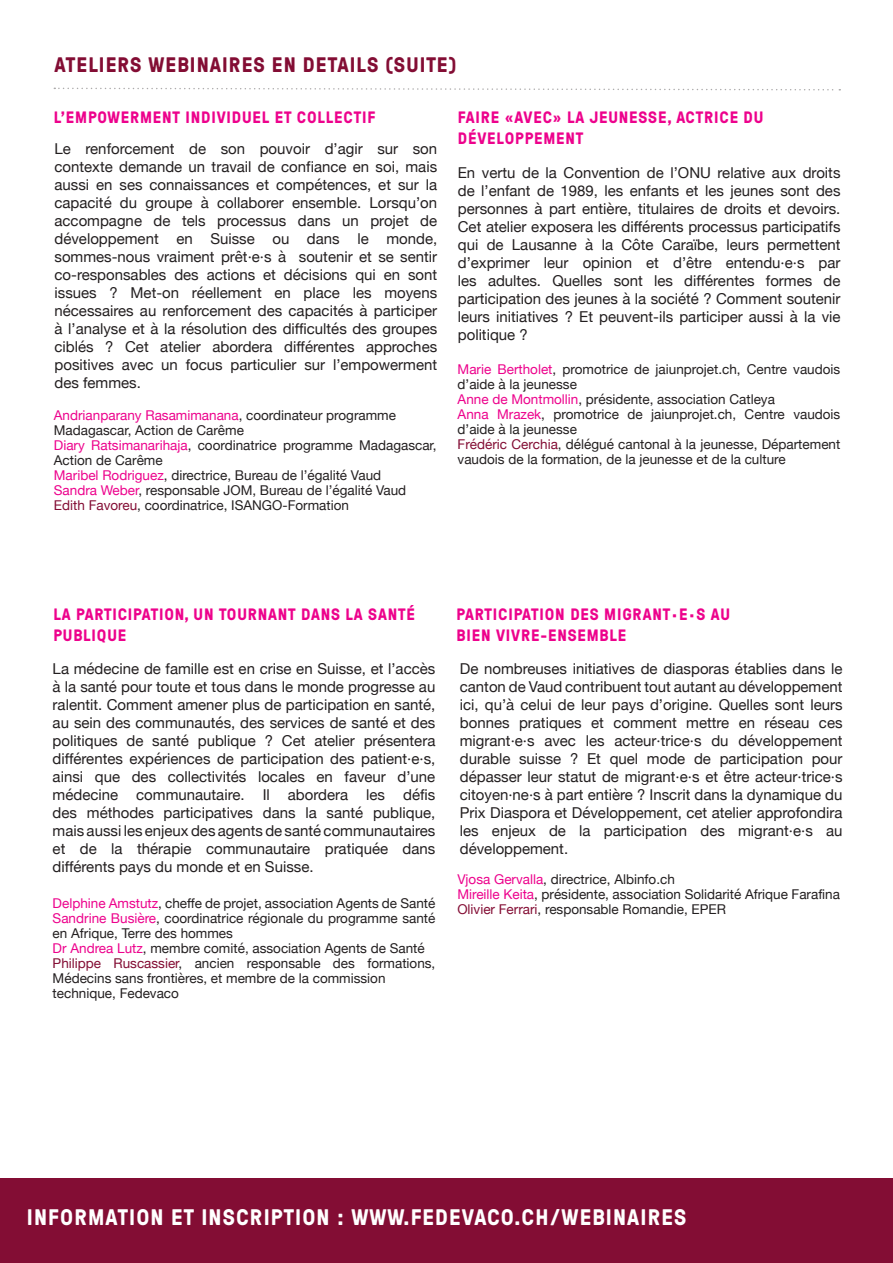
<style>
.page{position:relative;width:893px;height:1263px;background:#fff}
.page>*{position:absolute;margin:0;border:0;box-sizing:border-box;transform-origin:0 0}
.t1{font:700 22.5px "GT Pressura";letter-spacing:.05em;color:#fff}
.t2{font:700 21px "GT Pressura";letter-spacing:.05em;color:#830d34}
.t3{font:700 16.5px/21px "GT Pressura";letter-spacing:.05em;color:#ed028c}
.t4{font:15px/18px "Helvetica Neue";color:#231f20;text-align:justify}
.t5{font:13.5px/15px "Helvetica Neue";color:#231f20}
.t6{font:13.5px "Helvetica Neue";color:#ed028c}
.s1{color:#ed028c}
.s2{color:#830d34}
.s3{color:#231f20}
</style>
<div class="page">
<div style="left:0;top:1178px;width:893px;height:84px;background:#830d34"></div>
<svg style="left:54px;top:87px;width:786px;height:4px"></svg>
<p class="t2" style="left:54px;top:50px;width:403px">ATELIERS WEBINAIRES EN DETAILS (SUITE)</p>
<p class="t3" style="left:54px;top:106px;width:323px">L’EMPOWERMENT INDIVIDUEL ET COLLECTIF</p>
<p class="t3" style="left:458px;top:106px;width:307px">FAIRE «AVEC» LA JEUNESSE, ACTRICE DU<br>DÉVELOPPEMENT</p>
<p class="t4" style="left:55px;top:141px;width:384px">Le renforcement de son pouvoir d’agir sur son contexte demande un travail de confiance en soi, mais aussi en ses connaissances et compétences, et sur la capacité du groupe à collaborer ensemble. Lorsqu’on accompagne de tels processus dans un projet de développement en Suisse ou dans le monde, sommes-nous vraiment prêt·e·s à soutenir et se sentir co-responsables des actions et décisions qui en sont issues ? Met-on réellement en place les moyens nécessaires au renforcement des capacités à participer à l’analyse et à la résolution des difficultés des groupes ciblés ? Cet atelier abordera différentes approches positives avec un focus particulier sur l’empowerment des femmes.</p>
<p class="t4" style="left:458px;top:165px;width:384px">En vertu de la Convention de l’ONU relative aux droits de l’enfant de 1989, les enfants et les jeunes sont des personnes à part entière, titulaires de droits et devoirs.<br>Cet atelier exposera les différents processus participatifs qui de Lausanne à la Côte Caraïbe, leurs permettent d’exprimer leur opinion et d’être entendu·e·s par les adultes. Quelles sont les différentes formes de participation des jeunes à la société ? Comment soutenir leurs initiatives ? Et peuvent-ils participer aussi à la vie politique ?</p>
<p class="t5" style="left:458px;top:363px;width:384px"><span class="s1">Marie Bertholet</span>, promotrice de jaiunprojet.ch, Centre vaudois d’aide à la jeunesse</p>
<p class="t5" style="left:458px;top:393px;width:319px"><span class="s1">Anne de Montmollin</span>, présidente, association Catleya</p>
<p class="t5" style="left:458px;top:408px;width:384px"><span class="s1">Anna Mrazek</span>, promotrice de jaiunprojet.ch, Centre vaudois d’aide à la jeunesse</p>
<p class="t5" style="left:458px;top:438px;width:384px"><span class="s2">Frédéric Cerchia</span>, délégué cantonal à la jeunesse, Département vaudois de la formation, de la jeunesse et de la culture</p>
<p class="t6" style="left:54px;top:405px;width:344px">Andrianparany Rasamimanana<span class="s3">, coordinateur programme</span></p>
<p class="t5" style="left:54px;top:423px;width:192px">Madagascar, Action de Carême</p>
<p class="t5" style="left:54px;top:438px;width:384px"><span class="s1">Diary Ratsimanarihaja</span>, coordinatrice programme Madagascar,<br>Action de Carême</p>
<p class="t5" style="left:54px;top:468px;width:329px"><span class="s1">Maribel Rodriguez</span>, directrice, Bureau de l’égalité Vaud</p>
<p class="t5" style="left:54px;top:483px;width:354px"><span class="s1">Sandra Weber</span>, responsable JOM, Bureau de l’égalité Vaud</p>
<p class="t5" style="left:54px;top:498px;width:297px"><span class="s2">Edith Favoreu</span>, coordinatrice, ISANGO-Formation</p>
<p class="t3" style="left:53px;top:603px;width:363px">LA PARTICIPATION, UN TOURNANT DANS LA SANTÉ<br>PUBLIQUE</p>
<p class="t3" style="left:457px;top:603px;width:275px">PARTICIPATION DES MIGRANT·E·S AU</p>
<p class="t3" style="left:457px;top:624px;width:171px">BIEN VIVRE-ENSEMBLE</p>
<p class="t4" style="left:53px;top:660px;width:384px">La médecine de famille est en crise en Suisse, et l’accès à la santé pour toute et tous dans le monde progresse au ralentit. Comment amener plus de participation en santé, au sein des communautés, des services de santé et des politiques de santé publique ? Cet atelier présentera différentes expériences de participation des patient·e·s, ainsi que des collectivités locales en faveur d’une médecine communautaire. Il abordera les défis des méthodes participatives dans la santé publique, mais aussi les enjeux des agents de santé communautaires et de la thérapie communautaire pratiquée dans différents pays du monde et en Suisse.</p>
<p class="t4" style="left:460px;top:660px;width:384px">De nombreuses initiatives de diasporas établies dans le canton de Vaud contribuent tout autant au développement ici, qu’à celui de leur pays d’origine. Quelles sont leurs bonnes pratiques et comment mettre en réseau ces migrant·e·s avec les acteur·trice·s du développement durable suisse ? Et quel mode de participation pour dépasser leur statut de migrant·e·s et être acteur·trice·s citoyen·ne·s à part entière ? Inscrit dans la dynamique du Prix Diaspora et Développement, cet atelier approfondira les enjeux de la participation des migrant·e·s au développement.</p>
<p class="t5" style="left:457px;top:873px;width:219px"><span class="s1">Vjosa Gervalla</span>, directrice, Albinfo.ch</p>
<p class="t5" style="left:457px;top:888px;width:384px"><span class="s1">Mireille Keita</span>, présidente, association Solidarité Afrique Farafina</p>
<p class="t5" style="left:457px;top:903px;width:270px"><span class="s2">Olivier Ferrari</span>, responsable Romandie, EPER</p>
<p class="t5" style="left:53px;top:896px;width:384px"><span class="s1">Delphine Amstutz</span>, cheffe de projet, association Agents de Santé</p>
<p class="t5" style="left:53px;top:911px;width:384px"><span class="s1">Sandrine Busière</span>, coordinatrice régionale du programme santé en Afrique, Terre des hommes</p>
<p class="t5" style="left:53px;top:941px;width:374px"><span class="s1">Dr Andrea Lutz</span>, membre comité, association Agents de Santé</p>
<p class="t5" style="left:53px;top:956px;width:384px"><span class="s2">Philippe Ruscassier</span>, ancien responsable des formations,<br>Médecins sans frontières, et membre de la commission</p>
<p class="t5" style="left:53px;top:986px;width:128px">technique, Fedevaco</p>
<p class="t1" style="left:27px;top:1201px;width:661px">INFORMATION ET INSCRIPTION : WWW.FEDEVACO.CH/WEBINAIRES</p>
</div>
